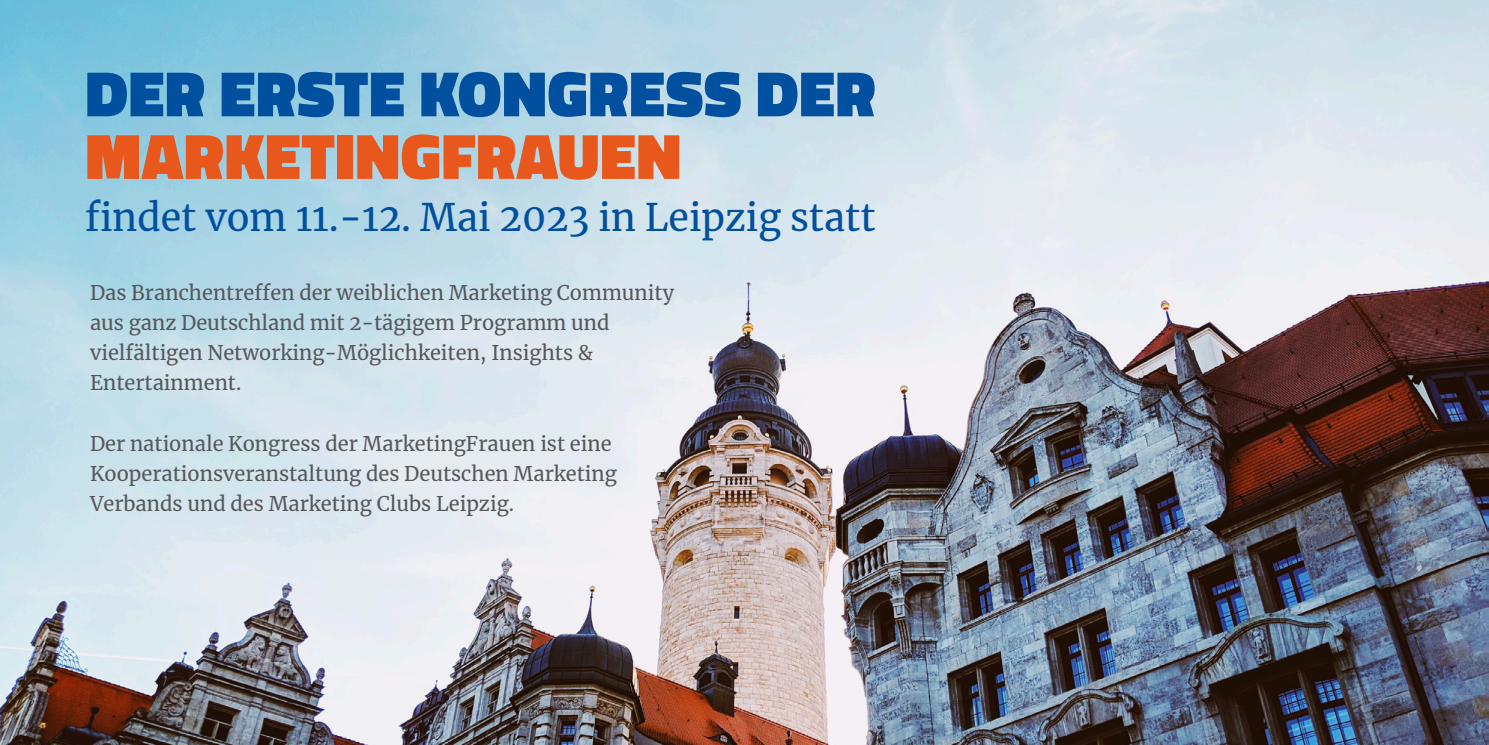
<style>
.page{position:relative;width:1489px;height:745px;background:#fff}
.page>*{position:absolute;margin:0;border:0;box-sizing:border-box;transform-origin:0 0}
.t1{font:900 65px "Titillium Web";letter-spacing:.01em;color:#01509f}
.t2{font:900 65px "Titillium Web";letter-spacing:.01em;color:#e8571c}
.t3{font:37.5px "Merriweather";color:#01509f}
.t4{font:20px/30px "Merriweather";color:#57585a}
</style>
<div class="page">
<img style="left:0;top:0;width:1488px;height:744px">
<h1 class="t1" style="left:85px;top:46px;width:791px">DER ERSTE KONGRESS DER</h1>
<h1 class="t2" style="left:85px;top:108px;width:597px">MARKETINGFRAUEN</h1>
<h2 class="t3" style="left:85px;top:192px;width:792px">findet vom 11.-12. Mai 2023 in Leipzig statt</h2>
<p class="t4" style="left:90px;top:277px;width:585px">Das Branchentreffen der weiblichen Marketing Community aus ganz Deutschland mit 2-tägigem Programm und vielfältigen Networking-Möglichkeiten, Insights &amp; Entertainment.</p>
<p class="t4" style="left:90px;top:427px;width:528px">Der nationale Kongress der MarketingFrauen ist eine<br>Kooperationsveranstaltung des Deutschen Marketing<br>Verbands und des Marketing Clubs Leipzig.</p>
</div>
